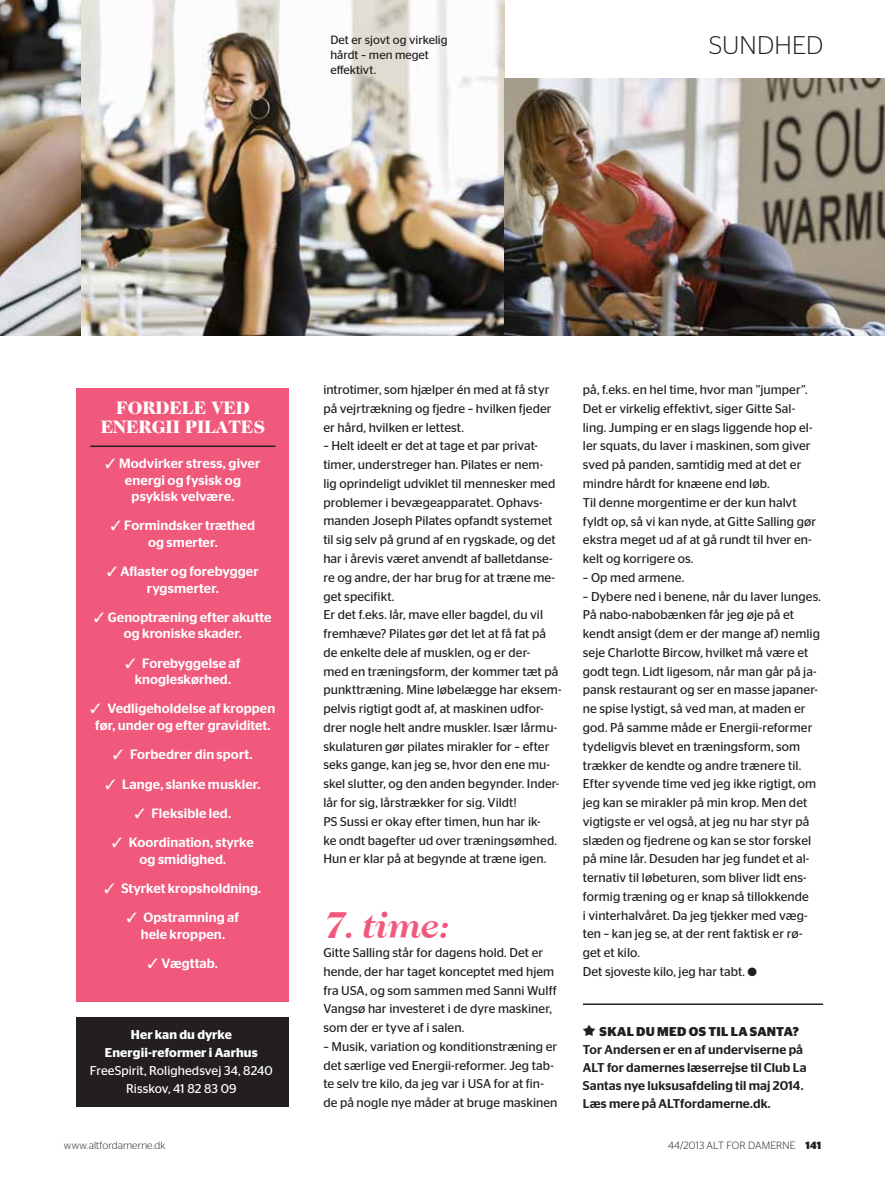
<style>
.page{position:relative;width:885px;height:1183px;background:#fff}
.page>*{position:absolute;margin:0;border:0;box-sizing:border-box;transform-origin:0 0}
.t1{font:italic 700 37.5px "Caslon Two Twenty Four";color:#f0597c}
.t2{font:300 25.5px "Stag Sans";color:#231f20}
.t3{font:900 18px/18.8px "Caslon Two Twenty Four";letter-spacing:-.01em;color:#fff;text-align:center}
.t4{font:500 13.5px/16.5px "Stag Sans";letter-spacing:.005em;color:#fff;text-align:center}
.t5{font:12.75px/18.8px "Stag Sans";letter-spacing:.005em;color:#231f20}
.t6{font:500 12.75px/18px "Stag Sans";letter-spacing:.01em;color:#231f20}
.t7{font:12.75px/18px "Stag Sans";letter-spacing:.01em;color:#fff;text-align:center}
.t8{font:600 12.75px/18px "Stag Sans";letter-spacing:.01em;color:#fff;text-align:center}
.t9{font:700 12.75px "Stag Sans";letter-spacing:.03em;color:#231f20}
.t10{font:12px/15px "Stag Sans";color:#231f20}
.t11{font:300 10.5px "Stag Sans";letter-spacing:.01em;color:#231f20}
.s1{font-weight:700}
</style>
<div class="page">
<img style="left:0;top:0;width:505px;height:335px">
<img style="left:505px;top:79px;width:379px;height:256px">
<div style="left:77px;top:388px;width:212px;height:613px;background:#f0597c"></div>
<div style="left:77px;top:1016px;width:212px;height:90px;background:#231f20"></div>
<hr style="left:90px;top:445px;width:185px;height:2px;background:#231f20">
<hr style="left:583px;top:1003px;width:240px;height:1px;background:#231f20">
<p class="t10" style="left:330px;top:33px;width:119px">Det er sjovt og virkelig hårdt – men meget effektivt.</p>
<h2 class="t2" style="left:709px;top:32px;width:98px">sundhed</h2>
<h3 class="t3" style="left:101px;top:398px;width:166px">FORDELE VED<br>ENERGII PILATES</h3>
<p class="t4" style="left:105px;top:455px;width:156px">✓ Modvirker stress, giver energi og fysisk og psykisk velvære.</p>
<p class="t4" style="left:111px;top:517px;width:146px">✓ Formindsker træthed og smerter.</p>
<p class="t4" style="left:107px;top:563px;width:153px">✓ Aflaster og forebygger rygsmerter.</p>
<p class="t4" style="left:94px;top:608px;width:179px">✓ Genoptræning efter akutte og kroniske skader.</p>
<p class="t4" style="left:125px;top:654px;width:116px">✓ Forebyggelse af knogleskørhed.</p>
<p class="t4" style="left:91px;top:700px;width:186px">✓ Vedligeholdelse af kroppen før, under og efter graviditet.</p>
<p class="t4" style="left:113px;top:746px;width:141px">✓ Forbedrer din sport.</p>
<p class="t4" style="left:105px;top:775px;width:157px">✓ Lange, slanke muskler.</p>
<p class="t4" style="left:135px;top:804px;width:98px">✓ Fleksible led.</p>
<p class="t4" style="left:112px;top:833px;width:143px">✓ Koordination, styrke og smidighed.</p>
<p class="t4" style="left:105px;top:879px;width:158px">✓ Styrket kropsholdning.</p>
<p class="t4" style="left:127px;top:908px;width:114px">✓ Opstramning af hele kroppen.</p>
<p class="t4" style="left:148px;top:954px;width:71px">✓ Vægttab.</p>
<p class="t8" style="left:105px;top:1024px;width:154px">Her kan du dyrke<br>Energii-reformer i Aarhus</p>
<p class="t7" style="left:90px;top:1060px;width:184px">FreeSpirit, Rolighedsvej 34, 8240<br>Risskov, 41 82 83 09</p>
<p class="t5" style="left:323px;top:380px;width:230px">introtimer, som hjælper én med at få styr på vejrtrækning og fjedre – hvilken fjeder er hård, hvilken er lettest.</p>
<p class="t5" style="left:323px;top:436px;width:240px">– Helt ideelt er det at tage et par privat&shy;timer, understreger han. Pilates er nem-<br>lig oprindeligt udviklet til mennesker med problemer i bevægeapparatet. Ophavs&shy;manden Joseph Pilates opfandt systemet til sig selv på grund af en rygskade, og det har i årevis været anvendt af balletdanse&shy;re og andre, der har brug for at træne me&shy;get specifikt.<br>Er det f.eks. lår, mave eller bagdel, du vil fremhæve? Pilates gør det let at få fat på de enkelte dele af musklen, og er der-<br>med en træningsform, der kommer tæt på punkttræning. Mine løbelægge har eksem&shy;pelvis rigtigt godt af, at maskinen udfor&shy;drer nogle helt andre muskler. Især lårmu&shy;skulaturen gør pilates mirakler for – efter seks gange, kan jeg se, hvor den ene mu&shy;skel slutter, og den anden begynder. I nder&shy;lår for sig, lårstrækker for sig. Vildt!<br>PS Sussi er okay efter timen, hun har ik-<br>ke ondt bagefter ud over træningsømhed.<br>Hun er klar på at begynde at træne igen.</p>
<h1 class="t1" style="left:323px;top:903px;width:127px">7. time:</h1>
<p class="t5" style="left:323px;top:942px;width:235px">Gitte Salling står for dagens hold. Det er hende, der har taget konceptet med hjem fra USA, og som sammen med Sanni Wulff Vangsø har investeret i de dyre maskiner, som der er tyve af i salen.</p>
<p class="t5" style="left:323px;top:1036px;width:235px">– Musik, variation og konditionstræning er det særlige ved Energii-reformer. Jeg tab&shy;te selv tre kilo, da jeg var i USA for at fin&shy;de på nogle nye måder at bruge maskinen</p>
<p class="t5" style="left:583px;top:380px;width:235px">på, f.eks. en hel time, hvor man ”jumper”.<br>Det er virkelig effektivt, siger Gitte Sal&shy;ling. Jumping er en slags liggende hop el&shy;ler squats, du laver i maskinen, som giver sved på panden, samtidig med at det er mindre hårdt for knæene end løb.<br>Til denne morgentime er der kun halvt fyldt op, så vi kan nyde, at Gitte Salling gør ekstra meget ud af at gå rundt til hver en&shy;kelt og korrigere os.</p>
<p class="t5" style="left:583px;top:567px;width:103px">– Op med armene.</p>
<p class="t5" style="left:583px;top:586px;width:240px">– Dybere ned i benene, når du laver lunges.<br>På nabo-nabobænken får jeg øje på et kendt ansigt (dem er der mange af) nemlig seje Charlotte Bircow, hvilket må være et godt tegn. Lidt ligesom, når man går på ja&shy;pansk restaurant og ser en masse japaner&shy;ne spise lystigt, så ved man, at maden er god. På samme måde er Energii-reformer tydeligvis blevet en træningsform, som trækker de kendte og andre trænere til.<br>Efter syvende time ved jeg ikke rigtigt, om jeg kan se mirakler på min krop. Men det vigtigste er vel også, at jeg nu har styr på slæden og fjedrene og kan se stor forskel på mine lår. Desuden har jeg fundet et al&shy;ternativ til løbeturen, som bliver lidt ens&shy;formig træning og er knap så tillokkende<br>i vinterhalvåret. Da jeg tjekker med væg&shy;ten – kan jeg se, at der rent faktisk er rø&shy;get et kilo.<br>Det sjoveste kilo, jeg har tabt. ●</p>
<p class="t9" style="left:599px;top:1024px;width:201px">SKAL DU MED OS TIL LA SANTA?</p>
<p class="t6" style="left:583px;top:1040px;width:225px">Tor Andersen er en af underviserne på ALT for damernes læserrejse til Club La Santas nye luksusafdeling til maj 2014.<br>Læs mere på ALTfordamerne.dk.</p>
<p class="t11" style="left:64px;top:1138px;width:103px">www.altfordamerne.dk</p>
<p class="t11" style="left:668px;top:1138px;width:154px">44/2013 ALT FOR DAMERNE <span class="s1">141</span></p>
</div>
